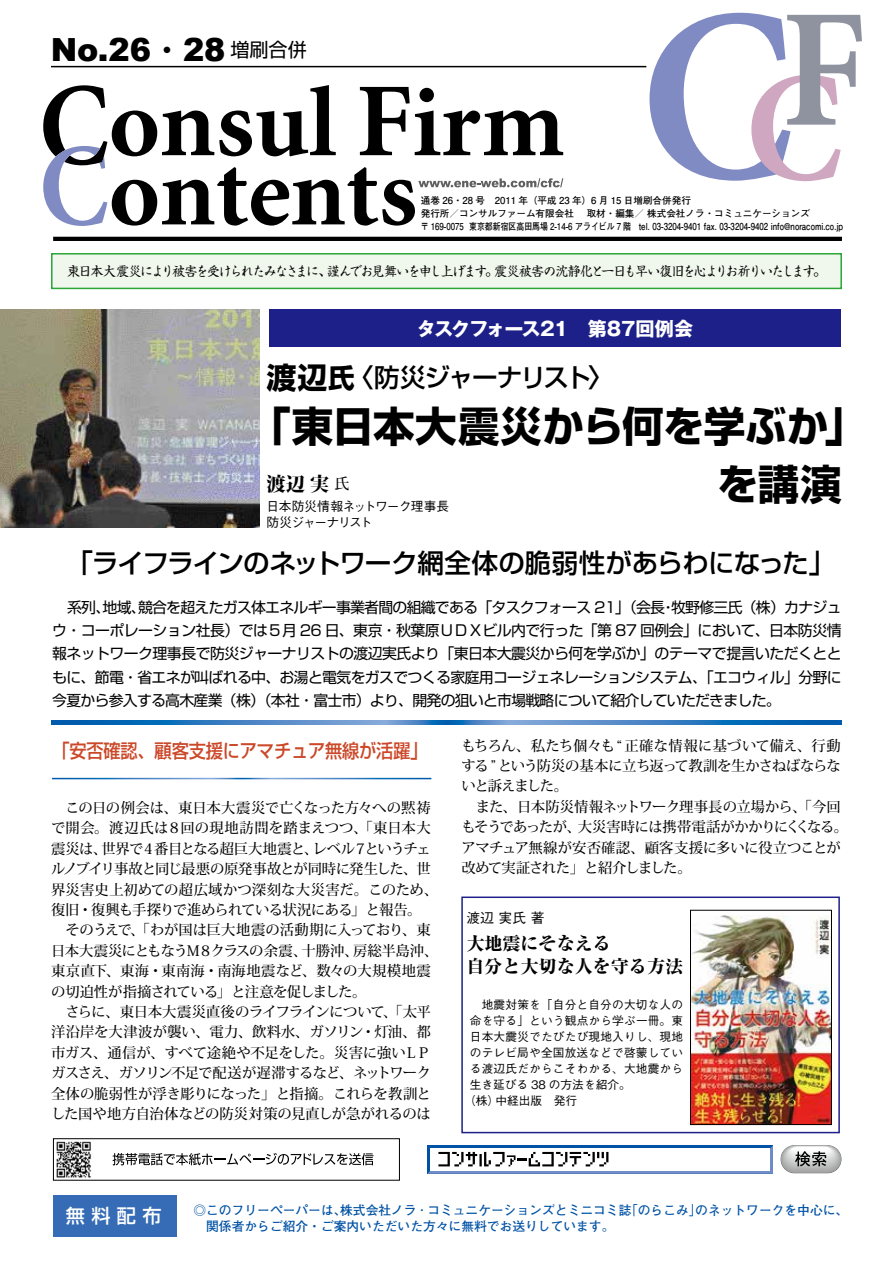
<style>
.page{position:relative;width:893px;height:1263px;background:#fff}
.page>*{position:absolute;margin:0;border:0;box-sizing:border-box;transform-origin:0 0}
.t1{font:700 41.4px/58.5px "Shin Go Pro";letter-spacing:-.01em;color:#000;text-align:right}
.t2{font:900 31.95px "Arial";color:#000}
.t3{font:500 26.55px "Shin Go Pro";letter-spacing:-.04em;color:#000}
.t4{font:500 25.5px "Shin Go Pro";letter-spacing:-.065em;color:#000}
.t5{font:500 19.2px "Shin Go Pro";letter-spacing:-.01em;color:#cb4829;scale:.9 1}
.t6{font:700 19.2px "Gothic MB101 Pro";letter-spacing:-.055em;color:#fff}
.t7{font:500 19.2px "Shin Go Pro";color:#fff}
.t8{font:800 19.2px "Koz Min Pro";color:#000}
.t9{font:800 18px/22.4px "Ryumin Pro";color:#000}
.t10{font:14.85px/23.4px "Shin Go Pro";letter-spacing:-.05em;color:#000;text-align:justify}
.t11{font:500 14.4px/20.4px "Koz Min Pro";letter-spacing:-.025em;color:#000}
.t12{font:500 13.8px "Gothic BBB Pro";color:#000}
.t13{font:700 12.75px/15.9px "Futo Go B101 Pro";color:#0052a5}
.t14{font:12.75px "Shinsei Kai Pro CBSK1";letter-spacing:-.11em;color:#000}
.t15{font:500 12.75px/15.9px "Gothic BBB Pro";letter-spacing:-.06em;color:#000}
.t16{font:500 11.7px "Gothic BBB Pro";letter-spacing:.015em;color:#000}
.t17{font:700 9.6px/12.8px "Futo Go B101 Pro";color:#000}
.s1{font-family:"Koz Min Pro";font-weight:400}
.s2{font-family:"Shin Go Pro";font-weight:400;font-size:19.2px}
.s3{font-weight:700;font-size:29.7px}
.s4{font-weight:700;font-size:26.55px}
.s5{font-weight:500;font-size:14.85px}
</style>
<div class="page">
<svg style="left:43px;top:85px;width:520px;height:141px"></svg>
<svg style="left:649px;top:13px;width:213px;height:168px"></svg>
<hr style="left:53px;top:237px;width:789px;height:4px;background:#000">
<hr style="left:51px;top:66px;width:595px;height:1px;background:#000">
<img style="left:54px;top:1141px;width:41px;height:40px">
<svg style="left:113px;top:1153px;width:260px;height:12px"></svg>
<div style="left:53px;top:1138px;width:347px;height:42px;border:1px solid #000"></div>
<div style="left:53px;top:1196px;width:123px;height:41px;background:#356cb5"></div>
<div style="left:781px;top:1145px;width:60px;height:28px;border:1px solid #727171;border-radius:14px"></div>
<div style="left:781px;top:1146px;width:60px;height:26px;background:#a4a4a5;border-radius:13px"></div>
<svg style="left:427px;top:1146px;width:346px;height:28px"></svg>
<svg style="left:782px;top:1146px;width:58px;height:25px"></svg>
<svg style="left:52px;top:721px;width:789px;height:3px;background:#387ec1"></svg>
<div style="left:52px;top:254px;width:789px;height:34px;background:#f0f7ec"></div>
<div style="left:51px;top:253px;width:791px;height:36px;border:2px solid #2aa738"></div>
<div style="left:269px;top:309px;width:571px;height:38px;background:#1d2088"></div>
<img style="left:692px;top:916px;width:138px;height:207px">
<div style="left:690px;top:910px;width:142px;height:215px;border:1px solid #000"></div>
<div style="left:461px;top:896px;width:379px;height:237px;border:2px solid #1d2088"></div>
<img style="left:0;top:310px;width:259px;height:217px">
<h2 class="t2" style="left:51px;top:27px;width:258px">No.26<span class="s1">・</span>28 <span class="s2">増刷合併</span></h2>
<p class="t17" style="left:421px;top:193px;width:424px">通巻 26・28 号　2011 年（平成 23 年）6 月 15 日増刷合併発行<br>発行所／コンサルファーム有限会社　 取材・編集／ 株式会社ノラ・コミュニケーションズ<br>〒 169-0075 東京都新宿区高田馬場 2-14-6 アライビル 7 階　tel. 03-3204-9401 fax. 03-3204-9402 info@noracomi.co.jp</p>
<p class="t14" style="left:67px;top:261px;width:760px">東日本大震災により被害を受けられたみなさまに、謹んでお見舞いを申し上げます。震災被害の沈静化と一日も早い復旧を心よりお祈りいたします。</p>
<h3 class="t6" style="left:416px;top:312px;width:278px">タスクフォース21　第87回例会</h3>
<h3 class="t4" style="left:267px;top:357px;width:348px"><span class="s3">渡辺</span><span class="s4">氏</span>〈防災ジャーナリスト〉</h3>
<h1 class="t1" style="left:249px;top:393px;width:624px">「東日本大震災から何を学ぶか」を講演　</h1>
<h3 class="t8" style="left:266px;top:470px;width:84px">渡辺 実 <span class="s5">氏</span></h3>
<p class="t15" style="left:266px;top:497px;width:184px">日本防災情報ネットワーク理事長防災ジャーナリスト</p>
<h3 class="t3" style="left:67px;top:541px;width:770px">「ライフラインのネットワーク網全体の脆弱性があらわになった」</h3>
<p class="t10" style="left:52px;top:593px;width:791px;text-indent:15px">系列、地域、競合を超えたガス体エネルギー事業者間の組織である「タスクフォース 21」（会長・牧野修三氏（株）カナジュウ・コーポレーション社長）では５月 26 日、東京・秋葉原ＵＤＸビル内で行った「第 87 回例会」において、日本防災情報ネットワーク理事長で防災ジャーナリストの渡辺実氏より「東日本大震災から何を学ぶか」のテーマで提言いただくとともに、節電・省エネが叫ばれる中、お湯と電気をガスでつくる家庭用コージェネレーションシステム、「エコウィル」分野に今夏から参入する高木産業（株）（本社・富士市）より、開発の狙いと市場戦略について紹介していただきました。</p>
<h3 class="t5" style="left:52px;top:735px;width:418px">「安否確認、顧客支援にアマチュア無線が活躍」</h3>
<p class="t11" style="left:461px;top:735px;width:381px;text-align:justify">もちろん、私たち個々も“ 正確な情報に基づいて備え、行動する ”という防災の基本に立ち返って教訓を生かさねばならないと訴えました。</p>
<p class="t11" style="left:461px;top:796px;width:388px;text-indent:14px">また、日本防災情報ネットワーク理事長の立場から、「今回もそうであったが、大災害時には携帯電話がかかりにくくなる。アマチュア無線が安否確認、顧客支援に多いに役立つことが改めて実証された」と紹介しました。</p>
<p class="t12" style="left:466px;top:907px;width:80px">渡辺 実氏 著</p>
<p class="t9" style="left:466px;top:931px;width:218px">大地震にそなえる<br>自分と大切な人を守る方法</p>
<p class="t16" style="left:470px;top:995px;width:215px">　地震対策を「自分と自分の大切な人の</p>
<p class="t16" style="left:470px;top:1011px;width:215px">命を守る」という観点から学ぶ一冊。東</p>
<p class="t16" style="left:470px;top:1027px;width:215px">日本大震災でたびたび現地入りし、現地</p>
<p class="t16" style="left:470px;top:1043px;width:215px">のテレビ局や全国放送などで啓蒙してい</p>
<p class="t16" style="left:470px;top:1059px;width:215px">る渡辺氏だからこそわかる、大地震から</p>
<p class="t16" style="left:470px;top:1075px;width:162px">生き延びる 38 の方法を紹介。</p>
<p class="t16" style="left:464px;top:1091px;width:126px">（株）中経出版　発行　</p>
<p class="t11" style="left:51px;top:797px;width:389px;text-indent:14px">この日の例会は、東日本大震災で亡くなった方々への黙祷で開会。渡辺氏は８回の現地訪問を踏まえつつ、「東日本大震災は、世界で４番目となる超巨大地震と、レベル７というチェルノブイリ事故と同じ最悪の原発事故とが同時に発生した、世界災害史上初めての超広域かつ深刻な大災害だ。このため、復旧・復興も手探りで進められている状況にある」と報告。</p>
<p class="t11" style="left:51px;top:919px;width:389px;text-indent:14px">そのうえで、「わが国は巨大地震の活動期に入っており、東日本大震災にともなうＭ８クラスの余震、十勝沖、房総半島沖、東京直下、東海・東南海・南海地震など、数々の大規模地震の切迫性が指摘されている」と注意を促しました。</p>
<p class="t11" style="left:51px;top:1001px;width:381px;text-align:justify;text-indent:14px">さらに、東日本大震災直後のライフラインについて、「太平洋沿岸を大津波が襲い、電力、飲料水、ガソリン・灯油、都市ガス、通信が、すべて途絶や不足をした。災害に強いＬＰガスさえ、ガソリン不足で配送が遅滞するなど、ネットワーク全体の脆弱性が浮き彫りになった」と指摘。これらを教訓とした国や地方自治体などの防災対策の見直しが急がれるのは</p>
<h3 class="t7" style="left:66px;top:1200px;width:97px">無 料 配 布</h3>
<p class="t13" style="left:193px;top:1200px;width:656px">◎このフリーペーパーは、株式会社ノラ･コミュニケーションズとミニコミ誌「のらこみ」のネットワークを中心に、　関係者からご紹介・ご案内いただいた方々に無料でお送りしています。</p>
</div>
